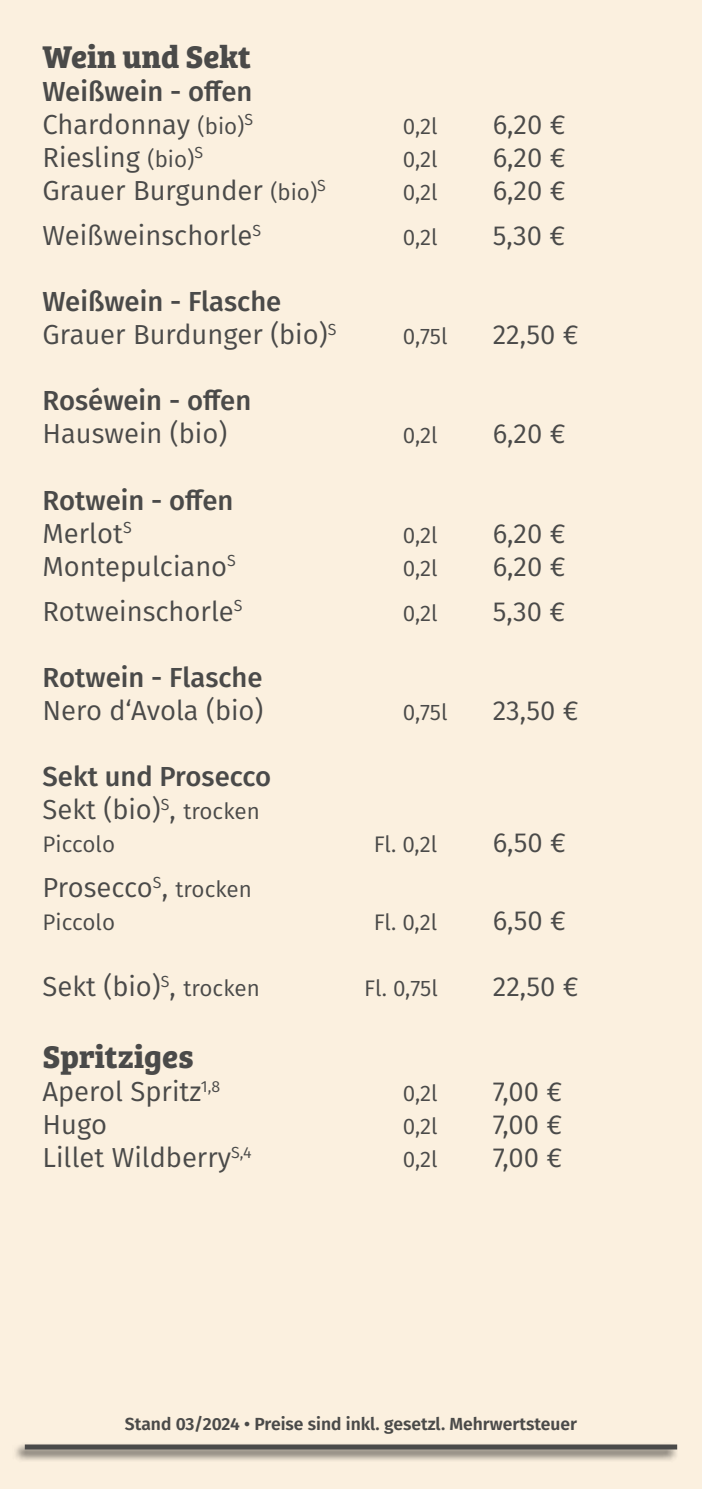
<style>
.page{position:relative;width:702px;height:1489px;background:#fff}
.page>*{position:absolute;margin:0;border:0;box-sizing:border-box;transform-origin:0 0}
.t1{font:700 32.5px "Bree Serif";color:#4a4a49}
.t2{font:27.5px/33px "Fira Sans";color:#4a4a49}
.t3{font:500 27.5px/33px "Fira Sans";color:#4a4a49}
.t4{font:22.5px "Fira Sans";color:#4a4a49}
.t5{font:600 17.5px "Fira Sans";color:#4a4a49}
.s1{font-weight:400}
.s2{font-weight:400;font-size:22.5px}
.s3{font-size:22.5px}
.s4{font-weight:500}
</style>
<div class="page">
<div style="left:0;top:0;width:702px;height:1488px;background:#fbf0df"></div>
<div style="left:12px;top:1441px;width:667px;height:21px;background:#000;opacity:.75"></div>
<div style="left:25px;top:1444px;width:652px;height:5px;background:#4a4a49"></div>
<p class="t1" style="left:43px;top:32px;width:210px">Wein und Sekt</p>
<p class="t3" style="left:43px;top:74px;width:212px">Weißwein - offen<br><span class="s1">Chardonnay</span> <span class="s2">(bio)</span><sup>S</sup></p>
<p class="t4" style="left:403px;top:110px;width:37px">0,2l</p>
<p class="t2" style="left:493px;top:108px;width:74px">6,20 €</p>
<p class="t2" style="left:42px;top:141px;width:162px">Riesling <span class="s3">(bio)</span><sup>S</sup></p>
<p class="t4" style="left:403px;top:143px;width:37px">0,2l</p>
<p class="t2" style="left:493px;top:141px;width:74px">6,20 €</p>
<p class="t2" style="left:42px;top:174px;width:285px">Grauer Burgunder <span class="s3">(bio)</span><sup>S</sup></p>
<p class="t4" style="left:403px;top:176px;width:37px">0,2l</p>
<p class="t2" style="left:493px;top:174px;width:74px">6,20 €</p>
<p class="t2" style="left:42px;top:218px;width:220px">Weißweinschorle<sup>S</sup></p>
<p class="t4" style="left:403px;top:221px;width:37px">0,2l</p>
<p class="t2" style="left:493px;top:219px;width:74px">5,30 €</p>
<p class="t2" style="left:42px;top:285px;width:295px"><span class="s4">Weißwein - Flasche<br></span>Grauer Burdunger (bio)<sup>S</sup></p>
<p class="t4" style="left:403px;top:320px;width:46px">0,75l</p>
<p class="t2" style="left:493px;top:318px;width:87px">22,50 €</p>
<p class="t3" style="left:43px;top:383px;width:210px">Roséwein - offen</p>
<p class="t2" style="left:43px;top:417px;width:186px">Hauswein (bio)</p>
<p class="t4" style="left:403px;top:419px;width:37px">0,2l</p>
<p class="t2" style="left:493px;top:417px;width:74px">6,20 €</p>
<p class="t3" style="left:42px;top:482px;width:192px">Rotwein - offen<br><span class="s1">Merlot</span><sup>S</sup></p>
<p class="t4" style="left:403px;top:518px;width:37px">0,2l</p>
<p class="t2" style="left:493px;top:516px;width:74px">6,20 €</p>
<p class="t2" style="left:42px;top:549px;width:195px">Montepulciano<sup>S</sup></p>
<p class="t4" style="left:403px;top:551px;width:37px">0,2l</p>
<p class="t2" style="left:493px;top:549px;width:74px">6,20 €</p>
<p class="t2" style="left:42px;top:593px;width:201px">Rotweinschorle<sup>S</sup></p>
<p class="t4" style="left:403px;top:596px;width:37px">0,2l</p>
<p class="t2" style="left:493px;top:594px;width:74px">5,30 €</p>
<p class="t3" style="left:42px;top:659px;width:221px">Rotwein - Flasche</p>
<p class="t2" style="left:42px;top:693px;width:222px">Nero d‘Avola (bio)</p>
<p class="t4" style="left:403px;top:695px;width:46px">0,75l</p>
<p class="t2" style="left:493px;top:693px;width:87px">23,50 €</p>
<p class="t3" style="left:43px;top:758px;width:230px">Sekt und Prosecco<br><span class="s1">Sekt (bio)</span><sup>S</sup><span class="s1">,</span> <span class="s2">trocken</span></p>
<p class="t4" style="left:43px;top:827px;width:74px">Piccolo</p>
<p class="t4" style="left:373px;top:827px;width:65px">Fl. 0,2l</p>
<p class="t2" style="left:493px;top:825px;width:75px">6,50 €</p>
<p class="t2" style="left:43px;top:869px;width:211px">Prosecco<sup>S</sup>, <span class="s3">trocken</span></p>
<p class="t4" style="left:43px;top:905px;width:74px">Piccolo</p>
<p class="t4" style="left:373px;top:905px;width:65px">Fl. 0,2l</p>
<p class="t2" style="left:493px;top:903px;width:75px">6,50 €</p>
<p class="t2" style="left:43px;top:969px;width:219px">Sekt (bio)<sup>S</sup>, <span class="s3">trocken</span></p>
<p class="t4" style="left:364px;top:971px;width:75px">Fl. 0,75l</p>
<p class="t2" style="left:493px;top:969px;width:87px">22,50 €</p>
<p class="t1" style="left:43px;top:1031px;width:152px">Spritziges</p>
<p class="t2" style="left:43px;top:1074px;width:179px">Aperol Spritz<sup>1,8</sup></p>
<p class="t4" style="left:403px;top:1076px;width:37px">0,2l</p>
<p class="t2" style="left:493px;top:1074px;width:71px">7,00 €</p>
<p class="t2" style="left:42px;top:1107px;width:66px">Hugo</p>
<p class="t4" style="left:403px;top:1109px;width:37px">0,2l</p>
<p class="t2" style="left:493px;top:1107px;width:71px">7,00 €</p>
<p class="t2" style="left:42px;top:1140px;width:210px">Lillet Wildberry<sup>S,4</sup></p>
<p class="t4" style="left:403px;top:1142px;width:37px">0,2l</p>
<p class="t2" style="left:493px;top:1140px;width:71px">7,00 €</p>
<p class="t5" style="left:125px;top:1409px;width:453px">Stand 03/2024 • Preise sind inkl. gesetzl. Mehrwertsteuer</p>
</div>
